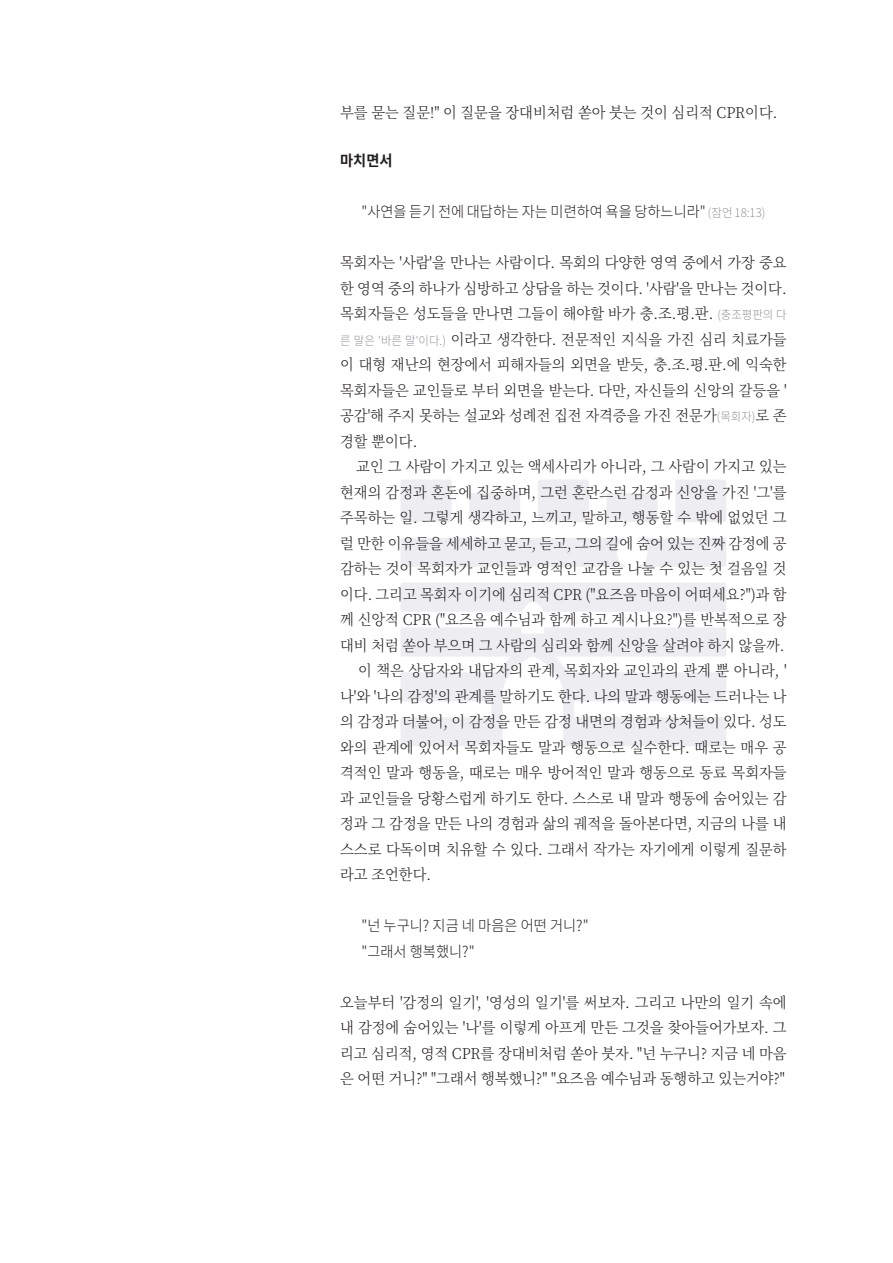
<style>
.page{position:relative;width:893px;height:1263px;background:#fff}
.page>*{position:absolute;margin:0;border:0;box-sizing:border-box;transform-origin:0 0}
.t1{font:300 15px/25.5px "Noto Serif CJ Kkr";color:#231f20;text-align:justify;scale:.95 1}
.t2{font:300 15px "Noto Sans CJ Kkr";color:#231f20;scale:.95 1}
.t3{font:700 15px "Noto Sans CJ Kkr";color:#231f20;scale:.95 1}
.s1{font-size:12px;color:#939598}
.s2{font-family:"Noto Sans CJ Kkr";font-size:12px;color:#939598}
</style>
<div class="page">
<div style="left:400px;top:479px;width:52px;height:43px;background:#eeeef2;border-radius:2px"></div>
<div style="left:469px;top:493px;width:51px;height:29px;background:#eeeef2;border-radius:2px"></div>
<div style="left:538px;top:479px;width:51px;height:43px;background:#eeeef2;border-radius:2px"></div>
<div style="left:607px;top:493px;width:51px;height:29px;background:#eeeef2;border-radius:2px"></div>
<div style="left:675px;top:479px;width:51px;height:43px;background:#eeeef2;border-radius:2px"></div>
<svg style="left:401px;top:628px;width:325px;height:118px"></svg>
<svg style="left:638px;top:538px;width:88px;height:29px;background:#efeff3"></svg>
<div style="left:401px;top:538px;width:225px;height:29px;background:#eeeef2"></div>
<div style="left:401px;top:583px;width:325px;height:29px;background:#eeeef2"></div>
<p class="t1" style="left:340px;top:100px;width:462px">부를 묻는 질문!" 이 질문을 장대비처럼 쏟아 붓는 것이 심리적 CPR이다.</p>
<p class="t3" style="left:340px;top:152px;width:57px">마치면서</p>
<p class="t2" style="left:361px;top:203px;width:427px">"사연을 듣기 전에 대답하는 자는 미련하여 욕을 당하느니라" <span class="s1">(잠언 18:13)</span></p>
<p class="t1" style="left:340px;top:250px;width:471px">목회자는 '사람'을 만나는 사람이다. 목회의 다양한 영역 중에서 가장 중요 한 영역 중의 하나가 심방하고 상담을 하는 것이다. '사람'을 만나는 것이다. 목회자들은 성도들을 만나면 그들이 해야할 바가 충.조.평.판. <span class="s2">(충조평판의 다 른 말은 '바른 말'이다.)</span> 이라고 생각한다. 전문적인 지식을 가진 심리 치료가들 이 대형 재난의 현장에서 피해자들의 외면을 받듯, 충.조.평.판.에 익숙한 목회자들은 교인들로 부터 외면을 받는다. 다만, 자신들의 신앙의 갈등을 ' 공감'해 주지 못하는 설교와 성례전 집전 자격증을 가진 전문가<span class="s2">(목회자)</span>로 존 경할 뿐이다.</p>
<p class="t1" style="left:340px;top:454px;width:471px;text-indent:16px">교인 그 사람이 가지고 있는 액세사리가 아니라, 그 사람이 가지고 있는 현재의 감정과 혼돈에 집중하며, 그런 혼란스런 감정과 신앙을 가진 '그'를 주목하는 일. 그렇게 생각하고, 느끼고, 말하고, 행동할 수 밖에 없었던 그 럴 만한 이유들을 세세하고 묻고, 듣고, 그의 길에 숨어 있는 진짜 감정에 공 감하는 것이 목회자가 교인들과 영적인 교감을 나눌 수 있는 첫 걸음일 것 이다. 그리고 목회자 이기에 심리적 CPR ("요즈음 마음이 어떠세요?")과 함 께 신앙적 CPR ("요즈음 예수님과 함께 하고 계시나요?")를 반복적으로 장 대비 처럼 쏟아 부으며 그 사람의 심리와 함께 신앙을 살려야 하지 않을까.</p>
<p class="t1" style="left:340px;top:658px;width:471px;text-indent:18px">이 책은 상담자와 내담자의 관계, 목회자와 교인과의 관계 뿐 아니라, ' 나'와 '나의 감정'의 관계를 말하기도 한다. 나의 말과 행동에는 드러나는 나 의 감정과 더불어, 이 감정을 만든 감정 내면의 경험과 상처들이 있다. 성도 와의 관계에 있어서 목회자들도 말과 행동으로 실수한다. 때로는 매우 공 격적인 말과 행동을, 때로는 매우 방어적인 말과 행동으로 동료 목회자들 과 교인들을 당황스럽게 하기도 한다. 스스로 내 말과 행동에 숨어있는 감 정과 그 감정을 만든 나의 경험과 삶의 궤적을 돌아본다면, 지금의 나를 내 스스로 다독이며 치유할 수 있다. 그래서 작가는 자기에게 이렇게 질문하 라고 조언한다.</p>
<p class="t2" style="left:361px;top:917px;width:241px">"넌 누구니? 지금 네 마음은 어떤 거니?"</p>
<p class="t2" style="left:361px;top:943px;width:121px">"그래서 행복했니?"</p>
<p class="t1" style="left:340px;top:990px;width:471px">오늘부터 '감정의 일기', '영성의 일기'를 써보자. 그리고 나만의 일기 속에 내 감정에 숨어있는 '나'를 이렇게 아프게 만든 그것을 찾아들어가보자. 그 리고 심리적, 영적 CPR를 장대비처럼 쏟아 붓자. "넌 누구니? 지금 네 마음 은 어떤 거니?" "그래서 행복했니?" "요즈음 예수님과 동행하고 있는거야?"</p>
</div>
